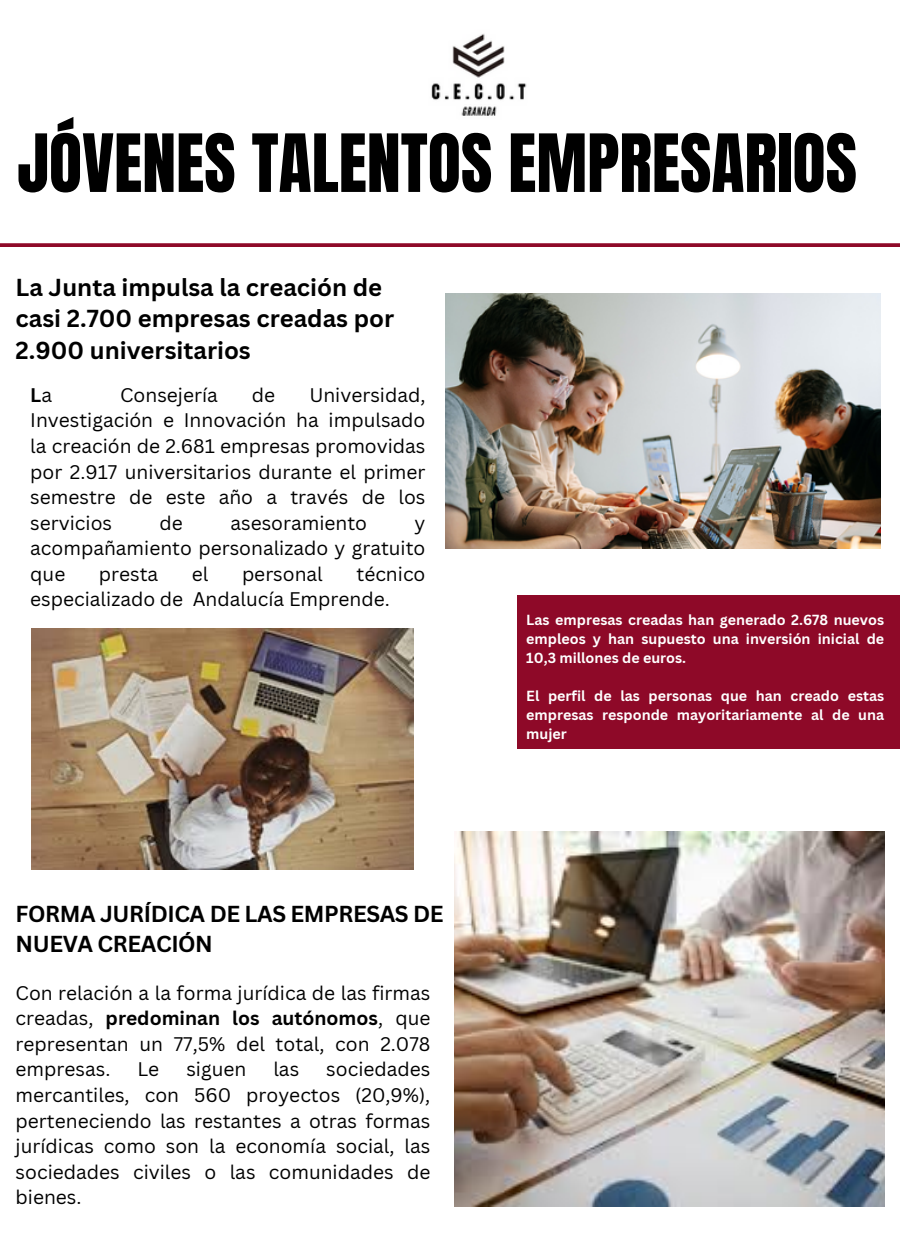
<style>
.page{position:relative;width:900px;height:1260px;background:#fff}
.page>*{position:absolute;margin:0;border:0;box-sizing:border-box;transform-origin:0 0}
.t1{font:68.25px "Anton";color:#000}
.t2{font:700 24px/32px "Canva Sans";color:#000}
.t3{font:700 22.5px/30px "Canva Sans";letter-spacing:-.02em;color:#000}
.t4{font:19.25px/25.5px "Canva Sans";color:#000;text-align:justify}
.t5{font:700 19.25px "Canva Sans";color:#000}
.t6{font:700 14.25px/19px "Canva Sans";color:#fff;text-align:justify}
.s1{font-weight:400}
.s2{font-weight:700}
</style>
<div class="page">
<svg style="left:0;top:243px;width:900px;height:4px;background:#941734"></svg>
<img style="left:431px;top:33px;width:96px;height:83px">
<div style="left:517px;top:595px;width:383px;height:154px;background:#8e0928"></div>
<img style="left:445px;top:293px;width:435px;height:255px">
<img style="left:31px;top:628px;width:383px;height:242px">
<img style="left:455px;top:832px;width:429px;height:375px">
<h1 class="t1" style="left:17px;top:114px;width:841px">JÓVENES TALENTOS EMPRESARIOS</h1>
<p class="t2" style="left:16px;top:270px;width:380px">La Junta impulsa la creación de casi 2.700 empresas creadas por<br>2.900 universitarios</p>
<p class="t5" style="left:30px;top:381px;width:23px">L<span class="s1">a</span></p>
<p class="t4" style="left:120px;top:382px;width:99px">Consejería</p>
<p class="t4" style="left:252px;top:382px;width:25px">de</p>
<p class="t4" style="left:30px;top:382px;width:397px;text-indent:279px">Universidad, Investigación e Innovación ha impulsado la creación de 2.681 empresas promovidas por 2.917 universitarios durante el primer semestre de este año a través de los servicios</p>
<p class="t4" style="left:160px;top:509px;width:25px">de</p>
<p class="t4" style="left:230px;top:509px;width:138px">asesoramiento</p>
<p class="t4" style="left:30px;top:509px;width:397px;text-indent:384px">y acompañamiento personalizado y gratuito que</p>
<p class="t4" style="left:30px;top:561px;width:397px;text-indent:326px">técnico especializado de Andalucía Emprende.</p>
<p class="t4" style="left:99px;top:561px;width:61px">presta</p>
<p class="t4" style="left:192px;top:561px;width:18px">el</p>
<p class="t4" style="left:242px;top:561px;width:82px">personal</p>
<p class="t3" style="left:16px;top:898px;width:430px">FORMA JURÍDICA DE LAS EMPRESAS DE<br>NUEVA CREACIÓN</p>
<h4 class="t4" style="left:16px;top:980px;width:416px">Con relación a la forma jurídica de las firmas creadas, <span class="s2">predominan los autónomos</span>, que representan un 77,5% del total, con 2.078 empresas.</h4>
<h4 class="t4" style="left:16px;top:1056px;width:416px;text-indent:311px">sociedades mercantiles, con 560 proyectos (20,9%), perteneciendo las restantes a otras formas jurídicas como son la economía social, las sociedades civiles o las comunidades de bienes.</h4>
<h4 class="t4" style="left:137px;top:1056px;width:23px">Le</h4>
<h4 class="t4" style="left:186px;top:1056px;width:61px">siguen</h4>
<h4 class="t4" style="left:273px;top:1056px;width:27px">las</h4>
<p class="t6" style="left:526px;top:610px;width:359px">Las empresas creadas han generado 2.678 nuevos empleos y han supuesto una inversión inicial de 10,3 millones de euros.</p>
<h2 class="t6" style="left:526px;top:686px;width:359px">El perfil de las personas que han creado estas empresas responde mayoritariamente al de una mujer</h2>
</div>
